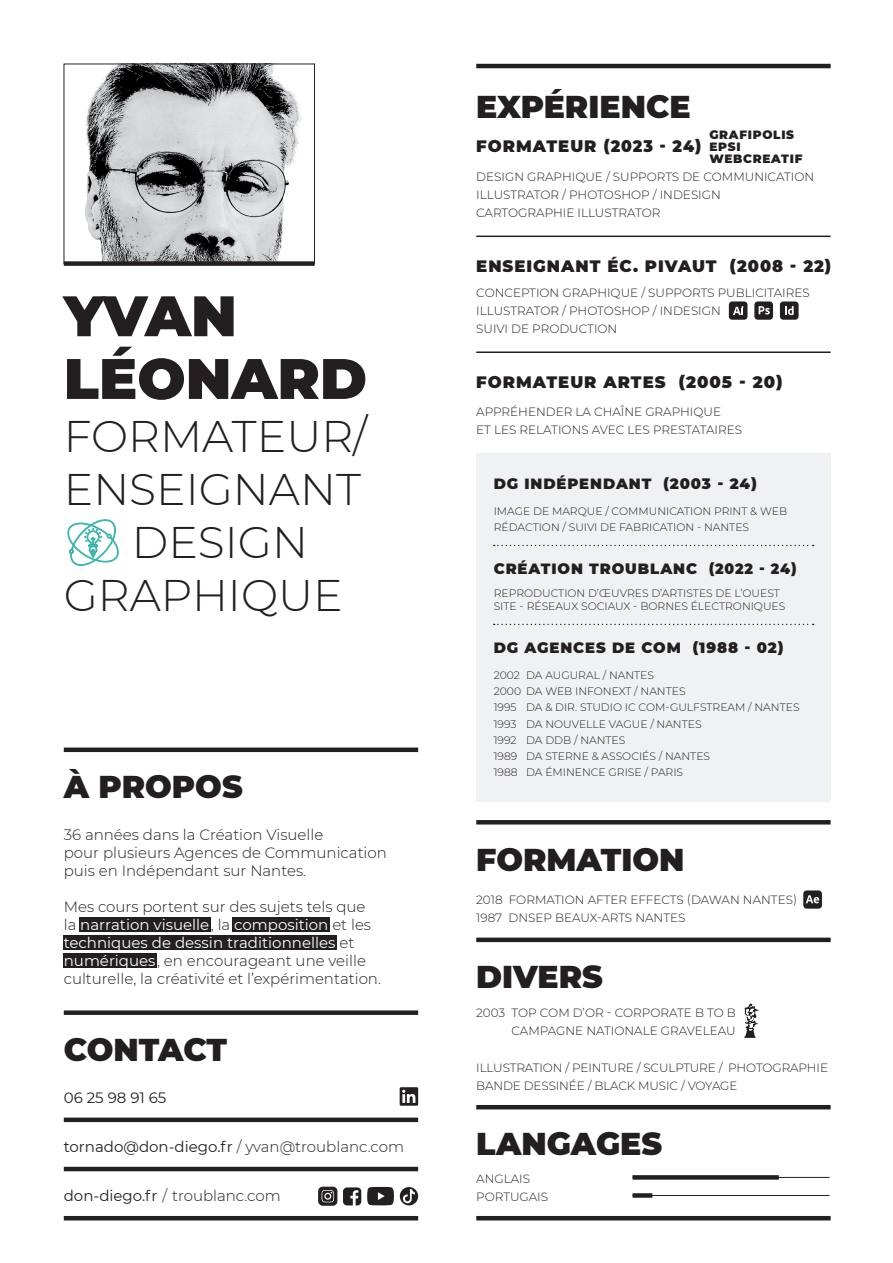
<style>
.page{position:relative;width:893px;height:1263px;background:#fff}
.page>*{position:absolute;margin:0;border:0;box-sizing:border-box;transform-origin:0 0}
.t1{font:900 57px/62.7px "Montserrat";color:#231f20}
.t2{font:300 44.25px/52.9px "Montserrat";color:#231f20;text-align:center}
.t3{font:900 31.5px "Montserrat";color:#231f20}
.t4{font:900 16.5px "Montserrat";letter-spacing:.06em;color:#231f20}
.t5{font:300 15px/18px "Montserrat";color:#231f20}
.t6{font:15px "Montserrat";color:#231f20}
.t7{font:900 14.85px "Montserrat";letter-spacing:.06em;color:#231f20}
.t8{font:300 12px/18px "Montserrat";color:#231f20}
.t9{font:900 12px/12px "Montserrat";letter-spacing:.06em;color:#231f20}
.t10{font:300 10.8px/16.2px "Montserrat";color:#231f20}
.s1{font-weight:400;color:#fff}
.s2{font-weight:300}
.s3{font-weight:400}
</style>
<div class="page">
<div style="left:803px;top:890px;width:19px;height:19px;background:#231f20;border-radius:3px"></div>
<svg style="left:806px;top:895px;width:13px;height:8px"></svg>
<div style="left:64px;top:747px;width:354px;height:5px;background:#231f20"></div>
<img style="left:84px;top:66px;width:217px;height:195px">
<div style="left:64px;top:64px;width:251px;height:200px;border:1px solid #231f20"></div>
<div style="left:64px;top:261px;width:251px;height:5px;background:#231f20"></div>
<hr style="left:476px;top:64px;width:355px;height:4px;background:#231f20">
<hr style="left:476px;top:1105px;width:355px;height:4px;background:#231f20">
<hr style="left:476px;top:820px;width:355px;height:4px;background:#231f20">
<div style="left:476px;top:937px;width:355px;height:5px;background:#231f20"></div>
<div style="left:632px;top:1175px;width:147px;height:5px;background:#231f20"></div>
<div style="left:632px;top:1193px;width:20px;height:5px;background:#231f20"></div>
<hr style="left:632px;top:1177px;width:197px;height:1px;background:#231f20">
<hr style="left:632px;top:1195px;width:197px;height:1px;background:#231f20">
<hr style="left:476px;top:1216px;width:355px;height:4px;background:#231f20">
<hr style="left:476px;top:351px;width:355px;height:2px;background:#231f20">
<hr style="left:476px;top:236px;width:355px;height:1px;background:#231f20">
<div style="left:476px;top:453px;width:355px;height:348px;background:#f0f1f2"></div>
<svg style="left:494px;top:545px;width:320px;height:1px"></svg>
<svg style="left:494px;top:624px;width:320px;height:1px"></svg>
<div style="left:64px;top:1010px;width:354px;height:5px;background:#231f20"></div>
<div style="left:64px;top:1117px;width:354px;height:5px;background:#231f20"></div>
<hr style="left:64px;top:1167px;width:354px;height:4px;background:#231f20">
<hr style="left:64px;top:1216px;width:354px;height:4px;background:#231f20">
<div style="left:79px;top:917px;width:131px;height:15px;background:#231f20"></div>
<div style="left:232px;top:917px;width:98px;height:15px;background:#231f20"></div>
<div style="left:64px;top:935px;width:273px;height:15px;background:#231f20"></div>
<div style="left:64px;top:953px;width:93px;height:15px;background:#231f20"></div>
<div style="left:729px;top:301px;width:18px;height:19px;background:#231f20;border-radius:3px"></div>
<svg style="left:733px;top:306px;width:10px;height:9px"></svg>
<div style="left:754px;top:301px;width:19px;height:19px;background:#231f20;border-radius:3px"></div>
<svg style="left:759px;top:306px;width:11px;height:8px"></svg>
<div style="left:780px;top:301px;width:19px;height:19px;background:#231f20;border-radius:3px"></div>
<svg style="left:785px;top:306px;width:9px;height:9px"></svg>
<svg style="left:744px;top:1003px;width:14px;height:35px"></svg>
<div style="left:400px;top:1087px;width:18px;height:19px;background:#231f20"></div>
<svg style="left:402px;top:1090px;width:13px;height:13px"></svg>
<svg style="left:67px;top:519px;width:52px;height:47px"></svg>
<svg style="left:318px;top:1187px;width:19px;height:18px"></svg>
<svg style="left:343px;top:1187px;width:18px;height:18px"></svg>
<svg style="left:367px;top:1186px;width:51px;height:19px"></svg>
<h1 class="t1" style="left:64px;top:281px;width:305px">YVAN<br>LÉONARD</h1>
<h2 class="t2" style="left:64px;top:408px;width:305px">FORMATEUR/<br>ENSEIGNANT<br>DESIGN<br>GRAPHIQUE</h2>
<h3 class="t3" style="left:64px;top:763px;width:180px">À PROPOS</h3>
<p class="t5" style="left:64px;top:825px;width:325px">36 années dans la Création Visuelle<br>pour plusieurs Agences de Communication puis en Indépendant sur Nantes.</p>
<p class="t5" style="left:64px;top:897px;width:319px">Mes cours portent sur des sujets tels que la <span class="s1">narration visuelle</span>, la <span class="s1">composition</span> et les <span class="s1">techniques de dessin traditionnelles</span> et <span class="s1">numériques</span>, en encourageant une veille culturelle, la créativité et l’expérimentation.</p>
<h3 class="t3" style="left:64px;top:1026px;width:165px">CONTACT</h3>
<p class="t6" style="left:64px;top:1087px;width:104px">06 25 98 91 65</p>
<p class="t6" style="left:64px;top:1136px;width:342px">tornado@don-diego.fr <span class="s2">/ yvan@troublanc.com</span></p>
<p class="t5" style="left:64px;top:1186px;width:218px"><span class="s3">don-diego.fr</span> / troublanc.com</p>
<h3 class="t3" style="left:476px;top:83px;width:216px">EXPÉRIENCE</h3>
<p class="t9" style="left:709px;top:128px;width:95px">GRAFIPOLIS<br>EPSI<br>WEBCREATIF</p>
<h3 class="t4" style="left:476px;top:134px;width:227px">FORMATEUR (2023 - 24)</h3>
<p class="t8" style="left:476px;top:167px;width:339px">DESIGN GRAPHIQUE / SUPPORTS DE COMMUNICATION<br>ILLUSTRATOR / PHOTOSHOP / INDESIGN<br>CARTOGRAPHIE ILLUSTRATOR</p>
<h3 class="t4" style="left:476px;top:254px;width:357px">ENSEIGNANT ÉC. PIVAUT (2008 - 22)</h3>
<p class="t8" style="left:476px;top:283px;width:335px">CONCEPTION GRAPHIQUE / SUPPORTS PUBLICITAIRES<br>ILLUSTRATOR / PHOTOSHOP / INDESIGN<br>SUIVI DE PRODUCTION</p>
<h3 class="t4" style="left:476px;top:369px;width:308px">FORMATEUR ARTES (2005 - 20)</h3>
<p class="t8" style="left:476px;top:403px;width:267px">APPRÉHENDER LA CHAÎNE GRAPHIQUE<br>ET LES RELATIONS AVEC LES PRESTATAIRES</p>
<p class="t7" style="left:494px;top:473px;width:265px">DG INDÉPENDANT (2003 - 24)</p>
<p class="t10" style="left:494px;top:502px;width:295px">IMAGE DE MARQUE / COMMUNICATION PRINT &amp; WEB<br>RÉDACTION / SUIVI DE FABRICATION - NANTES</p>
<p class="t7" style="left:494px;top:558px;width:304px">CRÉATION TROUBLANC (2022 - 24)</p>
<p class="t10" style="left:494px;top:586px;width:293px;line-height:12.9px">REPRODUCTION D’ŒUVRES D’ARTISTES DE L’OUEST<br>SITE - RÉSEAUX SOCIAUX - BORNES ÉLECTRONIQUES</p>
<p class="t7" style="left:494px;top:637px;width:291px">DG AGENCES DE COM (1988 - 02)</p>
<p class="t10" style="left:494px;top:667px;width:307px">2002 DA AUGURAL / NANTES<br>2000 DA WEB INFONEXT / NANTES<br>1995 DA &amp; DIR. STUDIO IC COM-GULFSTREAM / NANTES<br>1993 DA NOUVELLE VAGUE / NANTES<br>1992 DA DDB / NANTES<br>1989 DA STERNE &amp; ASSOCIÉS / NANTES<br>1988 DA ÉMINENCE GRISE / PARIS</p>
<h3 class="t3" style="left:476px;top:836px;width:210px">FORMATION</h3>
<p class="t8" style="left:476px;top:890px;width:322px">2018 FORMATION AFTER EFFECTS (DAWAN NANTES)<br>1987 DNSEP BEAUX-ARTS NANTES</p>
<h3 class="t3" style="left:476px;top:953px;width:128px">DIVERS</h3>
<p class="t8" style="left:476px;top:1004px;width:261px;text-align:right">2003 TOP COM D’OR - CORPORATE B TO B<br>CAMPAGNE NATIONALE GRAVELEAU</p>
<p class="t8" style="left:476px;top:1058px;width:353px">ILLUSTRATION / PEINTURE / SCULPTURE / PHOTOGRAPHIE<br>BANDE DESSINÉE / BLACK MUSIC / VOYAGE</p>
<h3 class="t3" style="left:476px;top:1120px;width:187px">LANGAGES</h3>
<p class="t8" style="left:476px;top:1169px;width:73px">ANGLAIS<br>PORTUGAIS</p>
</div>
